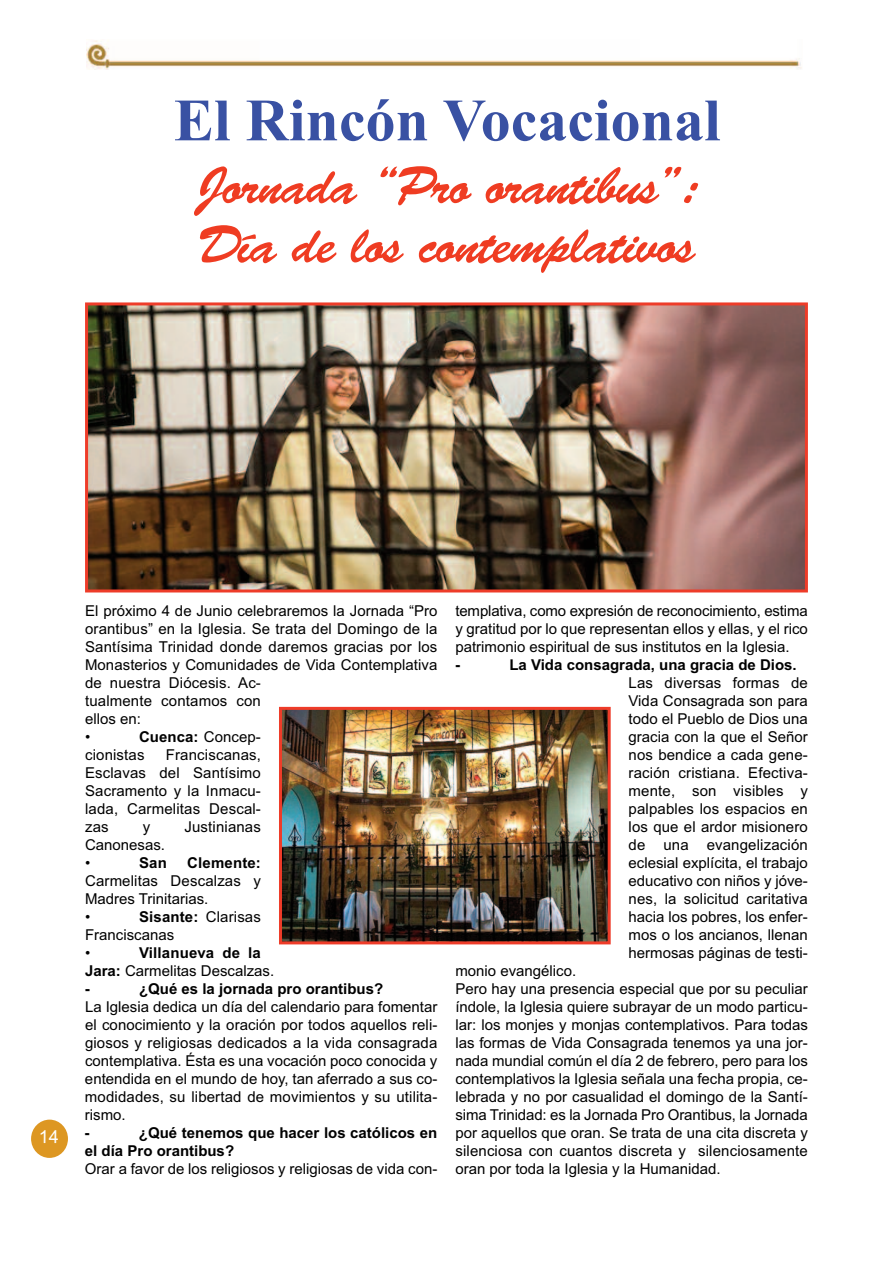
<style>
.page{position:relative;width:893px;height:1263px;background:#fff}
.page>*{position:absolute;margin:0;border:0;box-sizing:border-box;transform-origin:0 0}
.t1{font:700 60px "Times New Roman";color:#3951a3}
.t2{font:52.5px/59.1px "Brush Script Std";letter-spacing:-.025em;color:#ef3c22}
.t3{font:15px/18px "Arial";color:#000}
.t4{font:700 15px/18px "Arial";color:#000}
.s1{font-weight:700}
.s2{font-weight:400}
</style>
<div class="page">
<div style="left:31px;top:1119px;width:37px;height:39px;background:#dd9722;border-radius:50%"></div>
<img style="left:86px;top:40px;width:716px;height:30px">
<img style="left:89px;top:306px;width:715px;height:282px">
<div style="left:85px;top:302px;width:723px;height:290px;border:3px solid #ee3c29"></div>
<img style="left:283px;top:711px;width:324px;height:229px">
<div style="left:279px;top:707px;width:332px;height:237px;border:3px solid #ee3c29"></div>
<h1 class="t1" style="left:174px;top:85px;width:548px">El Rincón Vocacional</h1>
<h2 class="t2" style="left:196px;top:162px;width:503px">Jornada “Pro orantibus”:<br>Día de los contemplativos</h2>
<p class="t3" style="left:85px;top:602px;width:354px">El próximo 4 de Junio celebraremos la Jornada “Pro orantibus” en la Iglesia. Se trata del Domingo de la<br>Santísima Trinidad donde daremos gracias por los<br>Monasterios y Comunidades de Vida Contemplativa de nuestra Diócesis. Ac-<br>tualmente contamos con<br>ellos en:<br>•</p>
<p class="t3" style="left:85px;top:728px;width:177px;text-indent:54px"><span class="s1">Cuenca:</span> Concep&shy;cionistas</p>
<p class="t3" style="left:85px;top:746px;width:177px;text-align:justify;text-indent:81px">Franciscanas, Esclavas del Santísimo Sacramento y la Inmacu&shy;lada, Carmelitas Descal&shy;zas</p>
<p class="t3" style="left:143px;top:818px;width:9px">y</p>
<p class="t3" style="left:184px;top:818px;width:78px">Justinianas</p>
<p class="t3" style="left:85px;top:836px;width:82px">Canonesas. •</p>
<p class="t4" style="left:139px;top:854px;width:29px">San</p>
<p class="t4" style="left:187px;top:854px;width:75px">Clemente:</p>
<p class="t3" style="left:85px;top:872px;width:177px">Carmelitas Descalzas y<br>Madres Trinitarias.<br>•</p>
<p class="t3" style="left:85px;top:908px;width:177px;text-indent:54px"><span class="s1">Sisante:</span> Clarisas<br>Franciscanas<br>•</p>
<p class="t4" style="left:85px;top:944px;width:191px;text-indent:54px">Villanueva de la<br>Jara: <span class="s2">Carmelitas Descalzas. </span>-</p>
<p class="t4" style="left:139px;top:980px;width:246px">¿Qué es la jornada pro orantibus?</p>
<p class="t3" style="left:85px;top:998px;width:354px;text-align:justify">La Iglesia dedica un día del calendario para fomentar el conocimiento y la oración por todos aquellos reli&shy;giosos y religiosas dedicados a la vida consagrada contemplativa. Ésta es una vocación poco conocida y entendida en el mundo de hoy, tan aferrado a sus co&shy;modidades, su libertad de movimientos y su utilita&shy;rismo.</p>
<p class="t4" style="left:85px;top:1124px;width:6px">-</p>
<p class="t4" style="left:85px;top:1124px;width:354px;text-indent:54px">¿Qué tenemos que hacer los católicos en el día Pro orantibus?</p>
<p class="t3" style="left:85px;top:1160px;width:354px">Orar a favor de los religiosos y religiosas de vida con-</p>
<p class="t3" style="left:455px;top:602px;width:354px;text-align:justify">templativa, como expresión de reconocimiento, estima y gratitud por lo que representan ellos y ellas, y el rico patrimonio espiritual de sus institutos en la Iglesia.</p>
<p class="t4" style="left:455px;top:656px;width:6px">-</p>
<p class="t4" style="left:509px;top:656px;width:289px">La Vida consagrada, una gracia de Dios.</p>
<p class="t3" style="left:629px;top:674px;width:181px;text-align:justify">Las diversas formas de Vida Consagrada son para todo el Pueblo de Dios una gracia con la que el Señor nos bendice a cada gene&shy;ración cristiana. Efectiva&shy;mente, son visibles y palpables los espacios en los que el ardor misionero de una evangelización eclesial explícita, el trabajo educativo con niños y jóve&shy;nes, la solicitud caritativa hacia los pobres, los enfer&shy;mos o los ancianos, llenan hermosas páginas de testi-</p>
<p class="t3" style="left:455px;top:962px;width:354px">monio evangélico.<br>Pero hay una presencia especial que por su peculiar índole, la Iglesia quiere subrayar de un modo particu&shy;lar: los monjes y monjas contemplativos. Para todas las formas de Vida Consagrada tenemos ya una jor&shy;nada mundial común el día 2 de febrero, pero para los contemplativos la Iglesia señala una fecha propia, ce&shy;lebrada y no por casualidad el domingo de la Santí&shy;sima Trinidad: es la Jornada Pro Orantibus, la Jornada por aquellos que oran. Se trata de una cita discreta y silenciosa con cuantos discreta y silenciosamente oran por toda la Iglesia y la Humanidad.</p>
</div>
